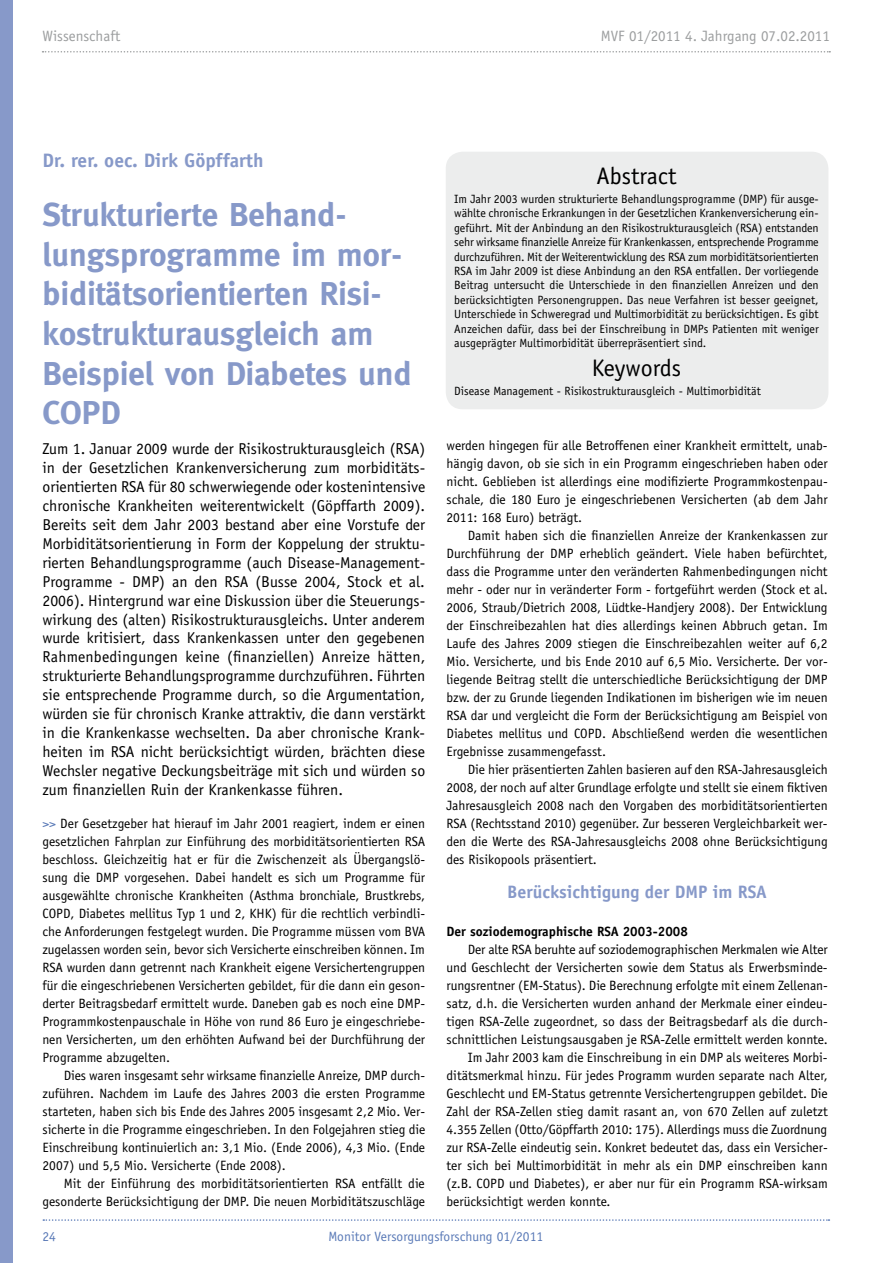
<style>
.page{position:relative;width:893px;height:1263px;background:#fff}
.page>*{position:absolute;margin:0;border:0;box-sizing:border-box;transform-origin:0 0}
.t1{font:700 33px/39.6px "Meta";color:#8799c9}
.t2{font:24px "Officina Sans";color:#000}
.t3{font:700 19.5px "Officina Sans";color:#8799c9}
.t4{font:700 18px "Officina Sans";color:#8799c9}
.t5{font:15.75px/18.9px "Officina Sans";color:#000;text-align:justify}
.t6{font:15px "Officina Sans";color:#9c9e9f}
.t7{font:13.5px/18px "Officina Sans";color:#000;text-align:justify}
.t8{font:13.5px "Officina Sans";color:#5a7ab7}
.t9{font:700 13.5px "Officina Sans";color:#000}
.t10{font:12px/14.4px "Officina Sans";color:#000;text-align:justify}
.s1{color:#5a7ab7}
</style>
<div class="page">
<svg style="left:43px;top:51px;width:787px;height:2px"></svg>
<svg style="left:43px;top:1219px;width:786px;height:2px"></svg>
<div style="left:0;top:0;width:13px;height:1263px;background:#8799c9"></div>
<div style="left:446px;top:152px;width:382px;height:257px;background:#eceded;border-radius:17px"></div>
<p class="t6" style="left:43px;top:27px;width:79px">Wissenschaft</p>
<p class="t6" style="left:601px;top:27px;width:231px">MVF 01/2011 4. Jahrgang 07.02.2011</p>
<h3 class="t3" style="left:43px;top:148px;width:223px">Dr. rer. oec. Dirk Göpffarth</h3>
<h1 class="t1" style="left:43px;top:195px;width:371px">Strukturierte Behand&shy;lungsprogramme im mor&shy;biditätsorientierten Risi&shy;kostrukturausgleich am<br>Beispiel von Diabetes und<br>COPD</h1>
<p class="t5" style="left:43px;top:440px;width:384px">Zum 1. Januar 2009 wurde der Risikostrukturausgleich (RSA) in der Gesetzlichen Krankenversicherung zum morbiditäts&shy;orientierten RSA für 80 schwerwiegende oder kostenintensive chronische Krankheiten weiterentwickelt (Göpffarth 2009).<br>Bereits seit dem Jahr 2003 bestand aber eine Vorstufe der Morbiditätsorientierung in Form der Koppelung der struktu&shy;rierten Behandlungsprogramme (auch Disease-Management-Programme - DMP) an den RSA (Busse 2004, Stock et al.<br>2006). Hintergrund war eine Diskussion über die Steuerungs&shy;wirkung des (alten) Risikostrukturausgleichs. Unter anderem wurde kritisiert, dass Krankenkassen unter den gegebenen Rahmenbedingungen keine (finanziellen) Anreize hätten, strukturierte Behandlungsprogramme durchzuführen. Führten sie entsprechende Programme durch, so die Argumentation, würden sie für chronisch Kranke attraktiv, die dann verstärkt in die Krankenkasse wechselten. Da aber chronische Krank&shy;heiten im RSA nicht berücksichtigt würden, brächten diese Wechsler negative Deckungsbeiträge mit sich und würden so zum finanziellen Ruin der Krankenkasse führen.</p>
<p class="t7" style="left:43px;top:814px;width:384px"><span class="s1">&gt;&gt;</span> Der Gesetzgeber hat hierauf im Jahr 2001 reagiert, indem er einen gesetzlichen Fahrplan zur Einführung des morbiditätsorientierten RSA beschloss. Gleichzeitig hat er für die Zwischenzeit als Übergangslö&shy;sung die DMP vorgesehen. Dabei handelt es sich um Programme für ausgewählte chronische Krankheiten (Asthma bronchiale, Brustkrebs, COPD, Diabetes mellitus Typ 1 und 2, KHK) für die rechtlich verbindli&shy;che Anforderungen festgelegt wurden. Die Programme müssen vom BVA zugelassen worden sein, bevor sich Versicherte einschreiben können. Im RSA wurden dann getrennt nach Krankheit eigene Versichertengruppen für die eingeschriebenen Versicherten gebildet, für die dann ein geson&shy;derter Beitragsbedarf ermittelt wurde. Daneben gab es noch eine DMP-Programmkostenpauschale in Höhe von rund 86 Euro je eingeschriebe&shy;nen Versicherten, um den erhöhten Aufwand bei der Durchführung der Programme abzugelten.</p>
<p class="t7" style="left:43px;top:1066px;width:384px;text-indent:21px">Dies waren insgesamt sehr wirksame finanzielle Anreize, DMP durch&shy;zuführen. Nachdem im Laufe des Jahres 2003 die ersten Programme starteten, haben sich bis Ende des Jahres 2005 insgesamt 2,2 Mio. Ver&shy;sicherte in die Programme eingeschrieben. In den Folgejahren stieg die Einschreibung kontinuierlich an: 3,1 Mio. (Ende 2006), 4,3 Mio. (Ende 2007) und 5,5 Mio. Versicherte (Ende 2008).</p>
<p class="t7" style="left:43px;top:1174px;width:384px;text-align:right">Mit der Einführung des morbiditätsorientierten RSA entfällt die gesonderte Berücksichtigung der DMP. Die neuen Morbiditätszuschläge</p>
<h2 class="t2" style="left:596px;top:162px;width:82px">Abstract</h2>
<p class="t10" style="left:454px;top:192px;width:366px">Im Jahr 2003 wurden strukturierte Behandlungsprogramme (DMP) für ausge&shy;wählte chronische Erkrankungen in der Gesetzlichen Krankenversicherung ein&shy;geführt. Mit der Anbindung an den Risikostrukturausgleich (RSA) entstanden sehr wirksame finanzielle Anreize für Krankenkassen, entsprechende Programme durchzuführen. Mit der Weiterentwicklung des RSA zum morbiditätsorientierten RSA im Jahr 2009 ist diese Anbindung an den RSA entfallen. Der vorliegende Beitrag untersucht die Unterschiede in den finanziellen Anreizen und den berücksichtigten Personengruppen. Das neue Verfahren ist besser geeignet, Unterschiede in Schweregrad und Multimorbidität zu berücksichtigen. Es gibt Anzeichen dafür, dass bei der Einschreibung in DMPs Patienten mit weniger ausgeprägter Multimorbidität überrepräsentiert sind.</p>
<h2 class="t2" style="left:592px;top:354px;width:91px">Keywords</h2>
<p class="t10" style="left:454px;top:383px;width:308px">Disease Management - Risikostrukturausgleich - Multimorbidität</p>
<p class="t7" style="left:446px;top:436px;width:383px">werden hingegen für alle Betroffenen einer Krankheit ermittelt, unab&shy;hängig davon, ob sie sich in ein Programm eingeschrieben haben oder nicht. Geblieben ist allerdings eine modifizierte Programmkostenpau&shy;schale, die 180 Euro je eingeschriebenen Versicherten (ab dem Jahr 2011: 168 Euro) beträgt.</p>
<p class="t7" style="left:446px;top:526px;width:383px;text-indent:21px">Damit haben sich die finanziellen Anreize der Krankenkassen zur Durchführung der DMP erheblich geändert. Viele haben befürchtet, dass die Programme unter den veränderten Rahmenbedingungen nicht mehr - oder nur in veränderter Form - fortgeführt werden (Stock et al.<br>2006, Straub/Dietrich 2008, Lüdtke-Handjery 2008). Der Entwicklung der Einschreibezahlen hat dies allerdings keinen Abbruch getan. Im Laufe des Jahres 2009 stiegen die Einschreibezahlen weiter auf 6,2<br>Mio. Versicherte, und bis Ende 2010 auf 6,5 Mio. Versicherte. Der vor&shy;liegende Beitrag stellt die unterschiedliche Berücksichtigung der DMP bzw. der zu Grunde liegenden Indikationen im bisherigen wie im neuen RSA dar und vergleicht die Form der Berücksichtigung am Beispiel von Diabetes mellitus und COPD. Abschließend werden die wesentlichen Ergebnisse zusammengefasst.</p>
<p class="t7" style="left:446px;top:760px;width:383px;text-indent:21px">Die hier präsentierten Zahlen basieren auf den RSA-Jahresausgleich 2008, der noch auf alter Grundlage erfolgte und stellt sie einem fiktiven Jahresausgleich 2008 nach den Vorgaben des morbiditätsorientierten RSA (Rechtsstand 2010) gegenüber. Zur besseren Vergleichbarkeit wer&shy;den die Werte des RSA-Jahresausgleichs 2008 ohne Berücksichtigung des Risikopools präsentiert.</p>
<h3 class="t4" style="left:507px;top:881px;width:261px">Berücksichtigung der DMP im RSA</h3>
<p class="t9" style="left:446px;top:923px;width:243px">Der soziodemographische RSA 2003-2008</p>
<p class="t7" style="left:468px;top:940px;width:361px">Der alte RSA beruhte auf soziodemographischen Merkmalen wie Alter</p>
<p class="t7" style="left:446px;top:958px;width:383px">und Geschlecht der Versicherten sowie dem Status als Erwerbsminde-</p>
<p class="t7" style="left:446px;top:976px;width:383px">rungsrentner (EM-Status). Die Berechnung erfolgte mit einem Zellenan-</p>
<p class="t7" style="left:446px;top:994px;width:383px">satz, d.h. die Versicherten wurden anhand der Merkmale einer eindeu-</p>
<p class="t7" style="left:446px;top:1012px;width:383px">tigen RSA-Zelle zugeordnet, so dass der Beitragsbedarf als die durch-</p>
<p class="t7" style="left:446px;top:1030px;width:383px">schnittlichen Leistungsausgaben je RSA-Zelle ermittelt werden konnte.</p>
<p class="t7" style="left:468px;top:1048px;width:361px">Im Jahr 2003 kam die Einschreibung in ein DMP als weiteres Morbi-</p>
<p class="t7" style="left:446px;top:1066px;width:383px">ditätsmerkmal hinzu. Für jedes Programm wurden separate nach Alter,</p>
<p class="t7" style="left:446px;top:1084px;width:383px">Geschlecht und EM-Status getrennte Versichertengruppen gebildet. Die</p>
<p class="t7" style="left:446px;top:1102px;width:383px">Zahl der RSA-Zellen stieg damit rasant an, von 670 Zellen auf zuletzt</p>
<p class="t7" style="left:446px;top:1120px;width:382px">4.355 Zellen (Otto/Göpffarth 2010: 175). Allerdings muss die Zuordnung</p>
<p class="t7" style="left:446px;top:1138px;width:383px">zur RSA-Zelle eindeutig sein. Konkret bedeutet das, dass ein Versicher-</p>
<p class="t7" style="left:446px;top:1156px;width:383px">ter sich bei Multimorbidität in mehr als ein DMP einschreiben kann</p>
<p class="t7" style="left:446px;top:1174px;width:383px">(z.B. COPD und Diabetes), er aber nur für ein Programm RSA-wirksam</p>
<p class="t7" style="left:446px;top:1192px;width:166px">berücksichtigt werden konnte.</p>
<p class="t8" style="left:43px;top:1228px;width:15px">24</p>
<p class="t8" style="left:329px;top:1228px;width:216px">Monitor Versorgungsforschung 01/2011</p>
</div>
